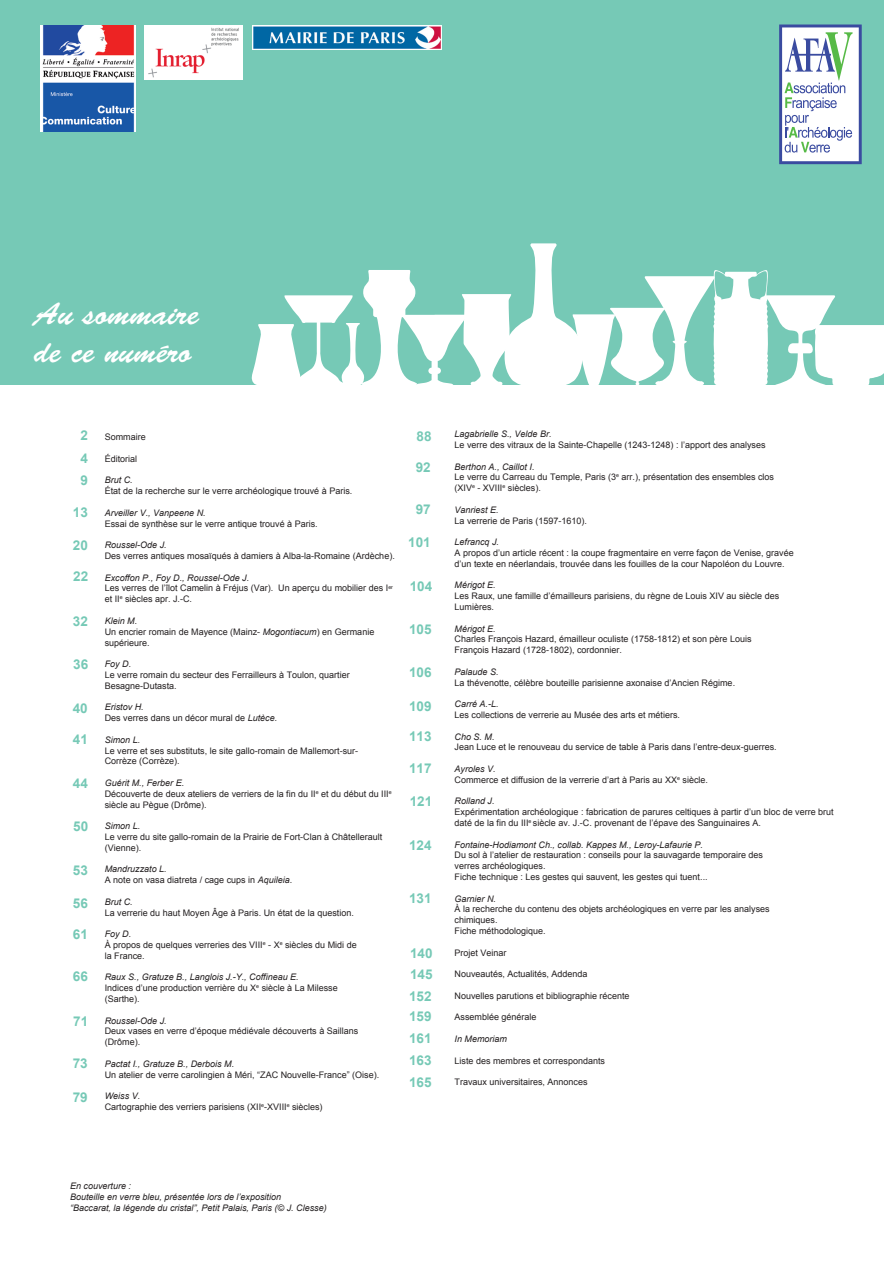
<style>
.page{position:relative;width:893px;height:1263px;background:#fff}
.page>*{position:absolute;margin:0;border:0;box-sizing:border-box;transform-origin:0 0}
.t1{font:31.5px/37.8px "Brush Script Std";color:#fff}
.t2{font:700 13.5px/20.2px "Arial";color:#76c9b6}
.t3{font:9px/10.8px "Arial";color:#231f20}
.t4{font:italic 9px/10.8px "Arial";color:#231f20}
.s1{font-style:italic}
</style>
<div class="page">
<div style="left:0;top:0;width:883px;height:385px;background:#76c9b6"></div>
<svg style="left:779px;top:25px;width:83px;height:139px;background:#c9d2e0"></svg>
<svg style="left:252px;top:243px;width:631px;height:142px"></svg>
<img style="left:41px;top:25px;width:95px;height:107px">
<img style="left:252px;top:26px;width:190px;height:24px">
<img style="left:144px;top:25px;width:98px;height:55px">
<p class="t1" style="left:34px;top:296px;width:167px">Au sommaire de ce numéro</p>
<p class="t2" style="left:80px;top:426px;width:9px">2</p>
<p class="t2" style="left:416px;top:426px;width:17px">88</p>
<p class="t2" style="left:416px;top:457px;width:17px">92</p>
<p class="t2" style="left:416px;top:500px;width:17px">97</p>
<p class="t2" style="left:408px;top:533px;width:24px">101</p>
<p class="t2" style="left:410px;top:577px;width:24px">104</p>
<p class="t2" style="left:409px;top:620px;width:24px">105</p>
<p class="t2" style="left:409px;top:662px;width:24px">106</p>
<p class="t2" style="left:409px;top:696px;width:24px">109</p>
<p class="t2" style="left:409px;top:727px;width:24px">113</p>
<p class="t2" style="left:409px;top:759px;width:24px">117</p>
<p class="t3" style="left:105px;top:432px;width:43px">Sommaire</p>
<p class="t3" style="left:105px;top:453px;width:34px">Éditorial</p>
<p class="t3" style="left:105px;top:475px;width:249px"><span class="s1">Brut C.<br></span>État de la recherche sur le verre archéologique trouvé à Paris.</p>
<p class="t3" style="left:105px;top:507px;width:215px"><span class="s1">Arveiller V., Vanpeene N.<br></span>Essai de synthèse sur le verre antique trouvé à Paris.</p>
<p class="t3" style="left:105px;top:540px;width:292px"><span class="s1">Roussel-Ode J.<br></span>Des verres antiques mosaïqués à damiers à Alba-la-Romaine (Ardèche).</p>
<p class="t3" style="left:105px;top:572px;width:290px"><span class="s1">Excoffon P., Foy D., Roussel-Ode J.<br></span>Les verres de l’îlot Camelin à Fréjus (Var). Un aperçu du mobilier des I<sup>er </sup>et II<sup>e</sup> siècles apr. J.-C.</p>
<p class="t3" style="left:105px;top:615px;width:271px"><span class="s1">Klein M.<br></span>Un encrier romain de Mayence (Mainz- <span class="s1">Mogontiacum</span>) en Germanie supérieure.</p>
<p class="t3" style="left:105px;top:659px;width:247px"><span class="s1">Foy D.<br></span>Le verre romain du secteur des Ferrailleurs à Toulon, quartier<br>Besagne-Dutasta.</p>
<p class="t3" style="left:105px;top:702px;width:174px"><span class="s1">Eristov H.<br></span>Des verres dans un décor mural de <span class="s1">Lutèce.</span></p>
<p class="t3" style="left:105px;top:734px;width:255px"><span class="s1">Simon L.<br></span>Le verre et ses substituts, le site gallo-romain de Mallemort-sur-<br>Corrèze (Corrèze).</p>
<p class="t3" style="left:105px;top:777px;width:289px"><span class="s1">Guérit M., Ferber E.<br></span>Découverte de deux ateliers de verriers de la fin du II<sup>e</sup> et du début du III<sup>e </sup>siècle au Pègue (Drôme).</p>
<p class="t3" style="left:105px;top:821px;width:279px"><span class="s1">Simon L.<br></span>Le verre du site gallo-romain de la Prairie de Fort-Clan à Châtellerault (Vienne).</p>
<p class="t3" style="left:105px;top:864px;width:189px"><span class="s1">Mandruzzato L.<br></span>A note on vasa diatreta / cage cups in <span class="s1">Aquileia</span>.</p>
<p class="t3" style="left:105px;top:896px;width:251px"><span class="s1">Brut C.<br></span>La verrerie du haut Moyen Âge à Paris. Un état de la question.</p>
<p class="t3" style="left:105px;top:929px;width:253px"><span class="s1">Foy D.<br></span>À propos de quelques verreries des VIII<sup>e</sup> - X<sup>e</sup> siècles du Midi de la France.</p>
<p class="t3" style="left:105px;top:972px;width:235px"><span class="s1">Raux S., Gratuze B., Langlois J.-Y., Coffineau E.<br></span>Indices d’une production verrière du X<sup>e</sup> siècle à La Milesse (Sarthe).</p>
<p class="t3" style="left:105px;top:1015px;width:255px"><span class="s1">Roussel-Ode J.<br></span>Deux vases en verre d’époque médiévale découverts à Saillans (Drôme).</p>
<p class="t3" style="left:105px;top:1058px;width:276px"><span class="s1">Pactat I., Gratuze B., Derbois M.<br></span>Un atelier de verre carolingien à Méri, “ZAC Nouvelle-France” (Oise).</p>
<p class="t3" style="left:105px;top:1091px;width:219px"><span class="s1">Weiss V.<br></span>Cartographie des verriers parisiens (XII<sup>e</sup>-XVIII<sup>e</sup> siècles)</p>
<p class="t2" style="left:80px;top:447px;width:9px;line-height:22.4px">4<br>9</p>
<p class="t2" style="left:73px;top:502px;width:17px">13</p>
<p class="t2" style="left:73px;top:535px;width:17px">20</p>
<p class="t2" style="left:73px;top:567px;width:17px">22</p>
<p class="t2" style="left:73px;top:611px;width:17px">32</p>
<p class="t2" style="left:73px;top:654px;width:17px">36</p>
<p class="t2" style="left:73px;top:699px;width:17px">40</p>
<p class="t2" style="left:73px;top:729px;width:17px">41</p>
<p class="t2" style="left:73px;top:773px;width:17px">44</p>
<p class="t2" style="left:73px;top:817px;width:17px">50</p>
<p class="t2" style="left:73px;top:860px;width:17px">53</p>
<p class="t2" style="left:73px;top:894px;width:17px">56</p>
<p class="t2" style="left:73px;top:924px;width:17px">61</p>
<p class="t2" style="left:73px;top:966px;width:17px">66</p>
<p class="t2" style="left:73px;top:1011px;width:17px">71</p>
<p class="t2" style="left:73px;top:1054px;width:17px">73</p>
<p class="t2" style="left:73px;top:1087px;width:17px">79</p>
<p class="t2" style="left:410px;top:792px;width:24px">121</p>
<p class="t2" style="left:409px;top:835px;width:24px">124</p>
<p class="t2" style="left:409px;top:889px;width:24px">131</p>
<p class="t2" style="left:410px;top:943px;width:24px;line-height:21px">140<br>145</p>
<p class="t2" style="left:409px;top:986px;width:24px">152<br>159</p>
<p class="t2" style="left:409px;top:1028px;width:24px">161</p>
<p class="t2" style="left:409px;top:1050px;width:24px;line-height:22px">163<br>165</p>
<p class="t3" style="left:454px;top:429px;width:313px"><span class="s1">Lagabrielle S., Velde Br.<br></span>Le verre des vitraux de la Sainte-Chapelle (1243-1248) : l’apport des analyses</p>
<p class="t3" style="left:454px;top:461px;width:321px"><span class="s1">Berthon A., Caillot I.<br></span>Le verre du Carreau du Temple, Paris (3<sup>e</sup> arr.), présentation des ensembles clos (XIV<sup>e</sup> - XVIII<sup>e</sup> siècles).</p>
<p class="t3" style="left:454px;top:504px;width:134px"><span class="s1">Vanriest E.<br></span>La verrerie de Paris (1597-1610).</p>
<p class="t3" style="left:454px;top:537px;width:341px"><span class="s1">Lefrancq J.<br></span>A propos d’un article récent : la coupe fragmentaire en verre façon de Venise, gravée d’un texte en néerlandais, trouvée dans les fouilles de la cour Napoléon du Louvre.</p>
<p class="t3" style="left:454px;top:580px;width:326px"><span class="s1">Mérigot E.<br></span>Les Raux, une famille d’émailleurs parisiens, du règne de Louis XIV au siècle des<br>Lumières.</p>
<p class="t3" style="left:454px;top:623px;width:299px"><span class="s1">Mérigot E.<br></span>Charles François Hazard, émailleur oculiste (1758-1812) et son père Louis<br>François Hazard (1728-1802), cordonnier.</p>
<p class="t3" style="left:454px;top:666px;width:282px"><span class="s1">Palaude S.<br></span>La thévenotte, célèbre bouteille parisienne axonaise d’Ancien Régime.</p>
<p class="t3" style="left:454px;top:699px;width:227px"><span class="s1">Carré A.-L.<br></span>Les collections de verrerie au Musée des arts et métiers.</p>
<p class="t3" style="left:454px;top:731px;width:324px"><span class="s1">Cho S. M.<br></span>Jean Luce et le renouveau du service de table à Paris dans l’entre-deux-guerres.</p>
<p class="t3" style="left:454px;top:763px;width:255px"><span class="s1">Ayroles V.<br></span>Commerce et diffusion de la verrerie d’art à Paris au XX<sup>e</sup> siècle.</p>
<p class="t3" style="left:454px;top:796px;width:381px"><span class="s1">Rolland J.<br></span>Expérimentation archéologique : fabrication de parures celtiques à partir d’un bloc de verre brut daté de la fin du III<sup>e</sup> siècle av. J.-C. provenant de l’épave des Sanguinaires A.</p>
<p class="t3" style="left:454px;top:839px;width:310px"><span class="s1">Fontaine-Hodiamont Ch., collab. Kappes M., Leroy-Lafaurie P.<br></span>Du sol à l’atelier de restauration : conseils pour la sauvagarde temporaire des verres archéologiques.<br>Fiche technique : Les gestes qui sauvent, les gestes qui tuent...</p>
<p class="t3" style="left:454px;top:893px;width:317px"><span class="s1">Garnier N.<br></span>À la recherche du contenu des objets archéologiques en verre par les analyses chimiques.<br>Fiche méthodologique.</p>
<p class="t3" style="left:454px;top:947px;width:54px">Projet Veinar</p>
<p class="t3" style="left:454px;top:969px;width:135px">Nouveautés, Actualités, Addenda</p>
<p class="t3" style="left:454px;top:990px;width:177px">Nouvelles parutions et bibliographie récente</p>
<p class="t3" style="left:454px;top:1012px;width:84px">Assemblée générale</p>
<p class="t4" style="left:454px;top:1033px;width:54px">In Memoriam</p>
<p class="t3" style="left:454px;top:1055px;width:152px">Liste des membres et correspondants</p>
<p class="t3" style="left:454px;top:1077px;width:135px">Travaux universitaires, Annonces</p>
<p class="t4" style="left:70px;top:1181px;width:258px">En couverture :<br>Bouteille en verre bleu, présentée lors de l’exposition<br>“Baccarat, la légende du cristal”, Petit Palais, Paris (© J. Clesse)</p>
</div>
